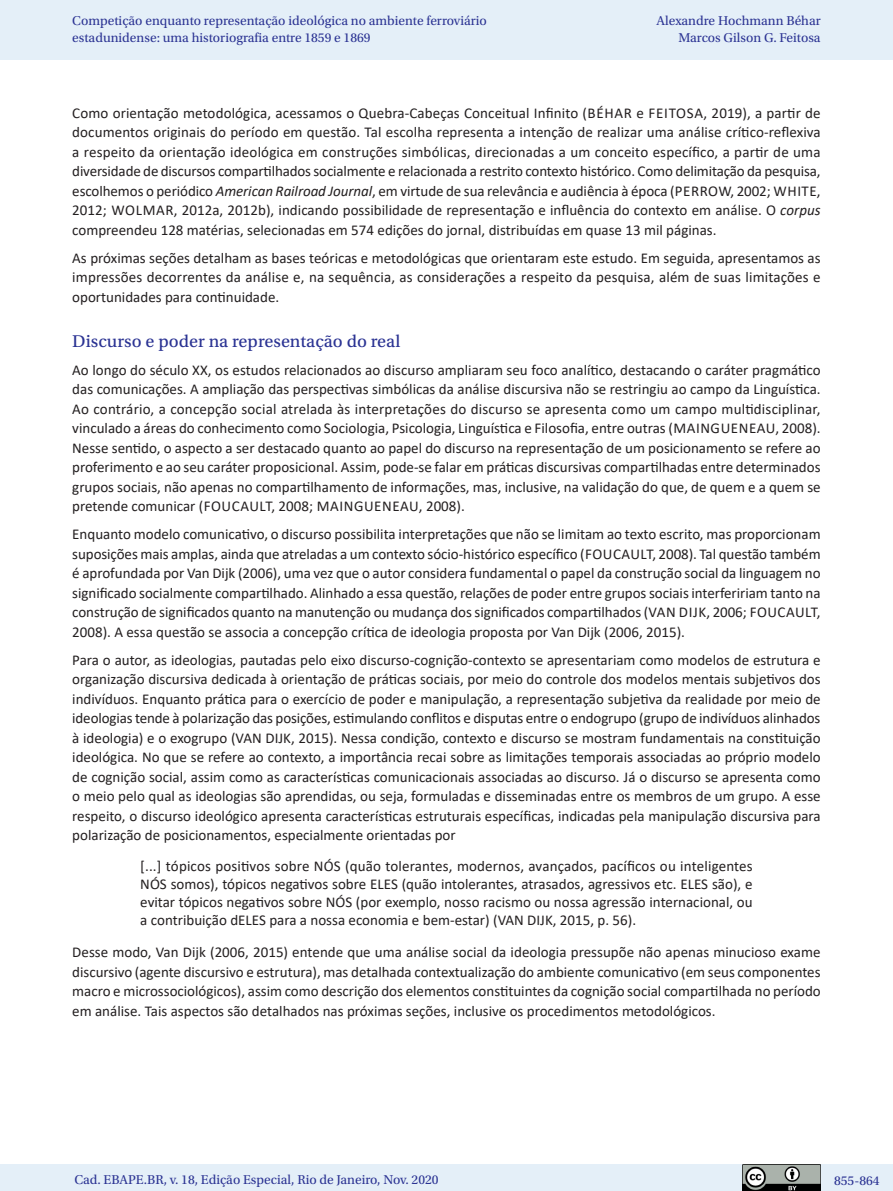
<style>
.page{position:relative;width:893px;height:1191px;background:#fff}
.page>*{position:absolute;margin:0;border:0;box-sizing:border-box;transform-origin:0 0}
._07_2_sub2{font:18px "Utopia Std Capt";color:#2b3393}
._06_0_texto{font:15px/19.5px "Calibri";color:#231f20;text-align:justify}
._06_2_citação{font:15px/18px "Calibri";color:#231f20;text-align:justify}
.t1{font:13.5px/16.5px "Utopia Std";color:#2b3393}
.s1{font-style:italic}
</style>
<div class="page">
<div style="left:0;top:0;width:893px;height:60px;background:#e4eff8"></div>
<div style="left:0;top:1164px;width:893px;height:27px;background:#e4eff8"></div>
<img style="left:743px;top:1164px;width:78px;height:27px">
<p class="t1" style="left:72px;top:13px;width:416px">Competição enquanto representação ideológica no ambiente ferroviário estadunidense: uma historiografia entre 1859 e 1869</p>
<p class="t1" style="left:656px;top:13px;width:166px;text-align:right">Alexandre Hochmann Béhar<br>Marcos Gilson G. Feitosa</p>
<p class="_06_0_texto" style="left:72px;top:102px;width:750px">Como orientação metodológica, acessamos o Quebra-Cabeças Conceitual Infinito (BÉHAR e FEITOSA, 2019), a partir de documentos originais do período em questão. Tal escolha representa a intenção de realizar uma análise crítico-reflexiva a respeito da orientação ideológica em construções simbólicas, direcionadas a um conceito específico, a partir de uma diversidade de discursos compartilhados socialmente e relacionada a restrito contexto histórico. Como delimitação da pesquisa, escolhemos o periódico <span class="s1">American Railroad Journal</span>, em virtude de sua relevância e audiência à época (PERROW, 2002; WHITE, 2012; WOLMAR, 2012a, 2012b), indicando possibilidade de representação e influência do contexto em análise. O <span class="s1">corpus </span>compreendeu 128 matérias, selecionadas em 574 edições do jornal, distribuídas em quase 13 mil páginas.</p>
<p class="_06_0_texto" style="left:72px;top:247px;width:750px">As próximas seções detalham as bases teóricas e metodológicas que orientaram este estudo. Em seguida, apresentamos as impressões decorrentes da análise e, na sequência, as considerações a respeito da pesquisa, além de suas limitações e oportunidades para continuidade.</p>
<p class="_07_2_sub2" style="left:72px;top:331px;width:330px">Discurso e poder na representação do real</p>
<p class="_06_0_texto" style="left:72px;top:359px;width:750px">Ao longo do século XX, os estudos relacionados ao discurso ampliaram seu foco analítico, destacando o caráter pragmático das comunicações. A ampliação das perspectivas simbólicas da análise discursiva não se restringiu ao campo da Linguística.<br>Ao contrário, a concepção social atrelada às interpretações do discurso se apresenta como um campo multidisciplinar, vinculado a áreas do conhecimento como Sociologia, Psicologia, Linguística e Filosofia, entre outras (MAINGUENEAU, 2008).<br>Nesse sentido, o aspecto a ser destacado quanto ao papel do discurso na representação de um posicionamento se refere ao proferimento e ao seu caráter proposicional. Assim, pode-se falar em práticas discursivas compartilhadas entre determinados grupos sociais, não apenas no compartilhamento de informações, mas, inclusive, na validação do que, de quem e a quem se pretende comunicar (FOUCAULT, 2008; MAINGUENEAU, 2008).</p>
<p class="_06_0_texto" style="left:72px;top:524px;width:750px">Enquanto modelo comunicativo, o discurso possibilita interpretações que não se limitam ao texto escrito, mas proporcionam suposições mais amplas, ainda que atreladas a um contexto sócio-histórico específico (FOUCAULT, 2008). Tal questão também é aprofundada por Van Dijk (2006), uma vez que o autor considera fundamental o papel da construção social da linguagem no significado socialmente compartilhado. Alinhado a essa questão, relações de poder entre grupos sociais interfeririam tanto na construção de significados quanto na manutenção ou mudança dos significados compartilhados (VAN DIJK, 2006; FOUCAULT, 2008). A essa questão se associa a concepção crítica de ideologia proposta por Van Dijk (2006, 2015).</p>
<p class="_06_0_texto" style="left:72px;top:649px;width:750px">Para o autor, as ideologias, pautadas pelo eixo discurso-cognição-contexto se apresentariam como modelos de estrutura e organização discursiva dedicada à orientação de práticas sociais, por meio do controle dos modelos mentais subjetivos dos indivíduos. Enquanto prática para o exercício de poder e manipulação, a representação subjetiva da realidade por meio de ideologias tende à polarização das posições, estimulando conflitos e disputas entre o endogrupo (grupo de indivíduos alinhados à ideologia) e o exogrupo (VAN DIJK, 2015). Nessa condição, contexto e discurso se mostram fundamentais na constituição ideológica. No que se refere ao contexto, a importância recai sobre as limitações temporais associadas ao próprio modelo de cognição social, assim como as características comunicacionais associadas ao discurso. Já o discurso se apresenta como o meio pelo qual as ideologias são aprendidas, ou seja, formuladas e disseminadas entre os membros de um grupo. A esse respeito, o discurso ideológico apresenta características estruturais específicas, indicadas pela manipulação discursiva para polarização de posicionamentos, especialmente orientadas por</p>
<p class="_06_2_citação" style="left:140px;top:856px;width:614px">[...] tópicos positivos sobre NÓS (quão tolerantes, modernos, avançados, pacíficos ou inteligentes NÓS somos), tópicos negativos sobre ELES (quão intolerantes, atrasados, agressivos etc. ELES são), e evitar tópicos negativos sobre NÓS (por exemplo, nosso racismo ou nossa agressão internacional, ou a contribuição dELES para a nossa economia e bem-estar) (VAN DIJK, 2015, p. 56).</p>
<p class="_06_0_texto" style="left:72px;top:942px;width:750px">Desse modo, Van Dijk (2006, 2015) entende que uma análise social da ideologia pressupõe não apenas minucioso exame discursivo (agente discursivo e estrutura), mas detalhada contextualização do ambiente comunicativo (em seus componentes macro e microssociológicos), assim como descrição dos elementos constituintes da cognição social compartilhada no período em análise. Tais aspectos são detalhados nas próximas seções, inclusive os procedimentos metodológicos.</p>
<p class="t1" style="left:74px;top:1171px;width:366px">Cad. EBAPE.BR, v. 18, Edição Especial, Rio de Janeiro, Nov. 2020</p>
<p class="t1" style="left:834px;top:1172px;width:47px">855-864</p>
</div>
